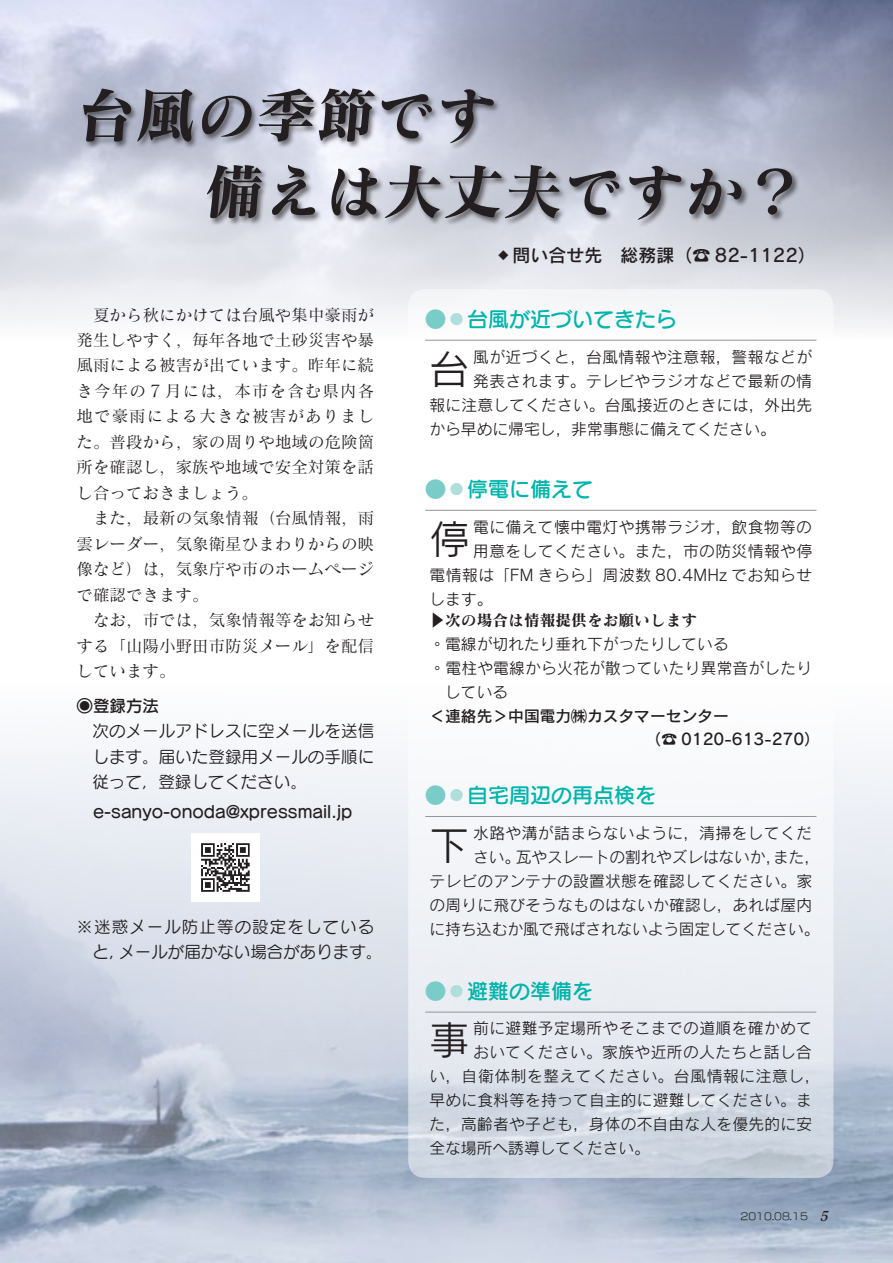
<style>
.page{position:relative;width:893px;height:1263px;background:#fff}
.page>*{position:absolute;margin:0;border:0;box-sizing:border-box;transform-origin:0 0}
.t1{font:60px "Matisse Pro B";color:#231f20}
.t2{font:39.75px "Rodin Pro M";color:#231f20}
.t3{font:21px "Seurat Pro DB";color:#00b5ac}
.t4{font:18px "Rodin Pro DB";color:#231f20}
.t5{font:16.5px/25.5px "Matisse Pro M";color:#231f20}
.t6{font:16.5px/25.5px "Seurat Pro M";letter-spacing:.005em;color:#231f20;text-align:justify}
.t7{font:16.5px/24.8px "Seurat Pro M";letter-spacing:.065em;color:#231f20}
.t8{font:16.5px "Seurat Pro DB";color:#231f20}
.t9{font:15.75px "Rodin Pro M";letter-spacing:.015em;color:#231f20}
.t10{font:15.75px "Rodin Pro M";letter-spacing:-.01em;color:#231f20}
.t11{font:15.75px/22.5px "Rodin Pro DB";color:#231f20}
.t12{font:15.75px "Rodin Pro M";letter-spacing:.035em;color:#231f20}
.t13{font:15.75px "Rodin Pro M";letter-spacing:.04em;color:#231f20}
.t14{font:15.75px "Matisse Pro B";color:#231f20}
.t15{font:9.75px "New Rodin Pro M";color:#231f20}
.s1{color:#7accc8}
.s2{color:#afdedb}
.s3{font-family:"Matisse Eleganto Pro B";font-style:italic;font-size:13.5px}
</style>
<div class="page">
<img style="left:0;top:743px;width:893px;height:520px">
<img style="left:0;top:0;width:893px;height:327px">
<svg style="left:408px;top:289px;width:425px;height:889px"></svg>
<div style="left:205px;top:163px;width:594px;height:63px;background:#231f20;opacity:.6"></div>
<div style="left:191px;top:833px;width:68px;height:68px;background:#fff"></div>
<svg style="left:201px;top:843px;width:49px;height:49px"></svg>
<div style="left:82px;top:87px;width:419px;height:63px;background:#231f20;opacity:.6"></div>
<hr style="left:425px;top:510px;width:391px;height:1px;background:#939598">
<hr style="left:425px;top:340px;width:391px;height:1px;background:#939598">
<hr style="left:425px;top:816px;width:391px;height:1px;background:#939598">
<hr style="left:425px;top:1012px;width:391px;height:1px;background:#939598">
<h1 class="t1" style="left:75px;top:76px;width:428px">台風の季節です</h1>
<h1 class="t1" style="left:202px;top:153px;width:608px">備えは大丈夫ですか？</h1>
<p class="t5" style="left:77px;top:301px;width:299px">　夏から秋にかけては台風や集中豪雨が発生しやすく，毎年各地で土砂災害や暴風雨による被害が出ています。昨年に続き今年の 7 月には，本市を含む県内各地で豪雨による大きな被害がありました。普段から，家の周りや地域の危険箇所を確認し，家族や地域で安全対策を話し合っておきましょう。<br>　また，最新の気象情報（台風情報，雨雲レーダー，気象衛星ひまわりからの映像など）は，気象庁や市のホームページで確認できます。<br>　なお，市では，気象情報等をお知らせする「山陽小野田市防災メール」を配信しています。</p>
<p class="t8" style="left:77px;top:695px;width:84px">◉登録方法</p>
<p class="t6" style="left:92px;top:718px;width:283px">次のメールアドレスに空メールを送信します。届いた登録用メールの手順に従って，登録してください。</p>
<p class="t8" style="left:93px;top:801px;width:261px">e-sanyo-onoda@xpressmail.jp</p>
<p class="t7" style="left:92px;top:914px;width:292px;text-indent:-16px">※迷惑メール防止等の設定をしていると，メールが届かない場合があります。</p>
<p class="t4" style="left:494px;top:243px;width:323px">❖問い合せ先　総務課（☎ 82-1122）</p>
<h3 class="t3" style="left:425px;top:305px;width:253px"><span class="s1">●</span><span class="s2">◦</span>台風が近づいてきたら</h3>
<h2 class="t2" style="left:429px;top:343px;width:41px">台</h2>
<p class="t9" style="left:473px;top:346px;width:340px">風が近づくと，台風情報や注意報，警報などが</p>
<p class="t9" style="left:473px;top:370px;width:340px">発表されます。テレビやラジオなどで最新の情</p>
<p class="t9" style="left:429px;top:394px;width:384px">報に注意してください。台風接近のときには，外出先</p>
<p class="t9" style="left:429px;top:418px;width:348px">から早めに帰宅し，非常事態に備えてください。</p>
<h3 class="t3" style="left:425px;top:475px;width:169px"><span class="s1">●</span><span class="s2">◦</span>停電に備えて</h3>
<h2 class="t2" style="left:429px;top:513px;width:41px">停</h2>
<p class="t9" style="left:473px;top:516px;width:340px">電に備えて懐中電灯や携帯ラジオ，飲食物等の</p>
<p class="t9" style="left:473px;top:540px;width:340px">用意をしてください。また，市の防災情報や停</p>
<p class="t12" style="left:429px;top:564px;width:384px">電情報は「FM きらら」周波数 80.4MHz でお知らせ</p>
<p class="t9" style="left:429px;top:588px;width:64px">します。</p>
<p class="t14" style="left:429px;top:610px;width:269px">▶次の場合は情報提供をお願いします</p>
<p class="t9" style="left:429px;top:634px;width:301px">◦電線が切れたり垂れ下がったりしている</p>
<p class="t9" style="left:429px;top:658px;width:384px">◦電柱や電線から火花が散っていたり異常音がしたり</p>
<p class="t9" style="left:445px;top:682px;width:64px">している</p>
<p class="t11" style="left:638px;top:704px;width:184px;text-indent:-208px">＜連絡先＞中国電力㈱カスタマーセンター<br>　（☎ 0120-613-270）</p>
<h3 class="t3" style="left:425px;top:781px;width:232px"><span class="s1">●</span><span class="s2">◦</span>自宅周辺の再点検を</h3>
<h2 class="t2" style="left:429px;top:819px;width:41px">下</h2>
<p class="t9" style="left:473px;top:823px;width:340px">水路や溝が詰まらないように，清掃をしてくだ</p>
<p class="t10" style="left:473px;top:847px;width:348px">さい。瓦やスレートの割れやズレはないか，また，</p>
<p class="t9" style="left:429px;top:871px;width:384px">テレビのアンテナの設置状態を確認してください。家</p>
<p class="t9" style="left:429px;top:895px;width:384px">の周りに飛びそうなものはないか確認し，あれば屋内</p>
<p class="t10" style="left:429px;top:919px;width:391px">に持ち込むか風で飛ばされないよう固定してください。</p>
<h3 class="t3" style="left:425px;top:977px;width:169px"><span class="s1">●</span><span class="s2">◦</span>避難の準備を</h3>
<h2 class="t2" style="left:429px;top:1015px;width:41px">事</h2>
<p class="t9" style="left:473px;top:1018px;width:340px">前に避難予定場所やそこまでの道順を確かめて</p>
<p class="t9" style="left:473px;top:1042px;width:340px">おいてください。家族や近所の人たちと話し合</p>
<p class="t13" style="left:429px;top:1066px;width:392px">い，自衛体制を整えてください。台風情報に注意し，</p>
<p class="t9" style="left:429px;top:1090px;width:384px">早めに食料等を持って自主的に避難してください。ま</p>
<p class="t9" style="left:429px;top:1114px;width:384px">た，高齢者や子ども，身体の不自由な人を優先的に安</p>
<p class="t9" style="left:429px;top:1138px;width:222px">全な場所へ誘導してください。</p>
<p class="t15" style="left:740px;top:1208px;width:93px">2010.08.15 <span class="s3">5</span></p>
</div>
